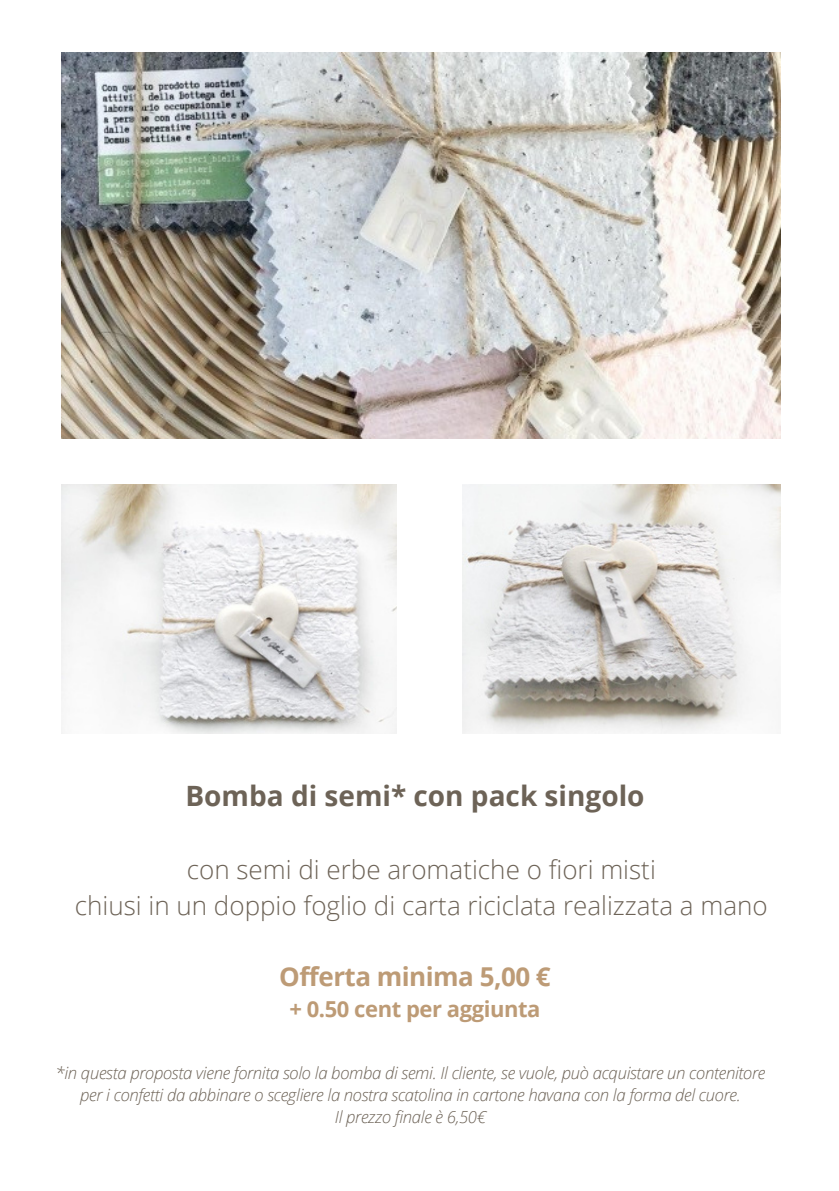
<style>
.page{position:relative;width:839px;height:1191px;background:#fff}
.page>*{position:absolute;margin:0;border:0;box-sizing:border-box;transform-origin:0 0}
.t1{font:700 28px "Open Sans";color:#6d6357}
.t2{font:300 26px/36px "Open Sans";color:#6d6357;text-align:center}
.t3{font:700 26px "Open Sans";letter-spacing:-.02em;color:#bd9b76}
.t4{font:700 22px "Open Sans";letter-spacing:-.02em;color:#bd9b76}
.t5{font:italic 300 16.8px/22.2px "Open Sans";letter-spacing:-.02em;color:#6d6357;text-align:center}
</style>
<div class="page">
<img style="left:62px;top:53px;width:718px;height:385px">
<img style="left:62px;top:485px;width:334px;height:249px">
<img style="left:462px;top:485px;width:318px;height:249px">
<p class="t1" style="left:185px;top:776px;width:460px">Bomba di semi* con pack singolo</p>
<h1 class="t2" style="left:75px;top:851px;width:694px">con semi di erbe aromatiche o fiori misti<br>chiusi in un doppio foglio di carta riciclata realizzata a mano</h1>
<h2 class="t3" style="left:279px;top:958px;width:273px">Offerta minima 5,00 €</h2>
<h2 class="t4" style="left:289px;top:994px;width:252px">+ 0.50 cent per aggiunta</h2>
<h1 class="t5" style="left:55px;top:1061px;width:711px">*in questa proposta viene fornita solo la bomba di semi. Il cliente, se vuole, può acquistare un contenitore per i confetti da abbinare o scegliere la nostra scatolina in cartone havana con la forma del cuore.</h1>
<p class="t5" style="left:335px;top:1106px;width:153px">Il prezzo finale è 6,50€</p>
</div>
